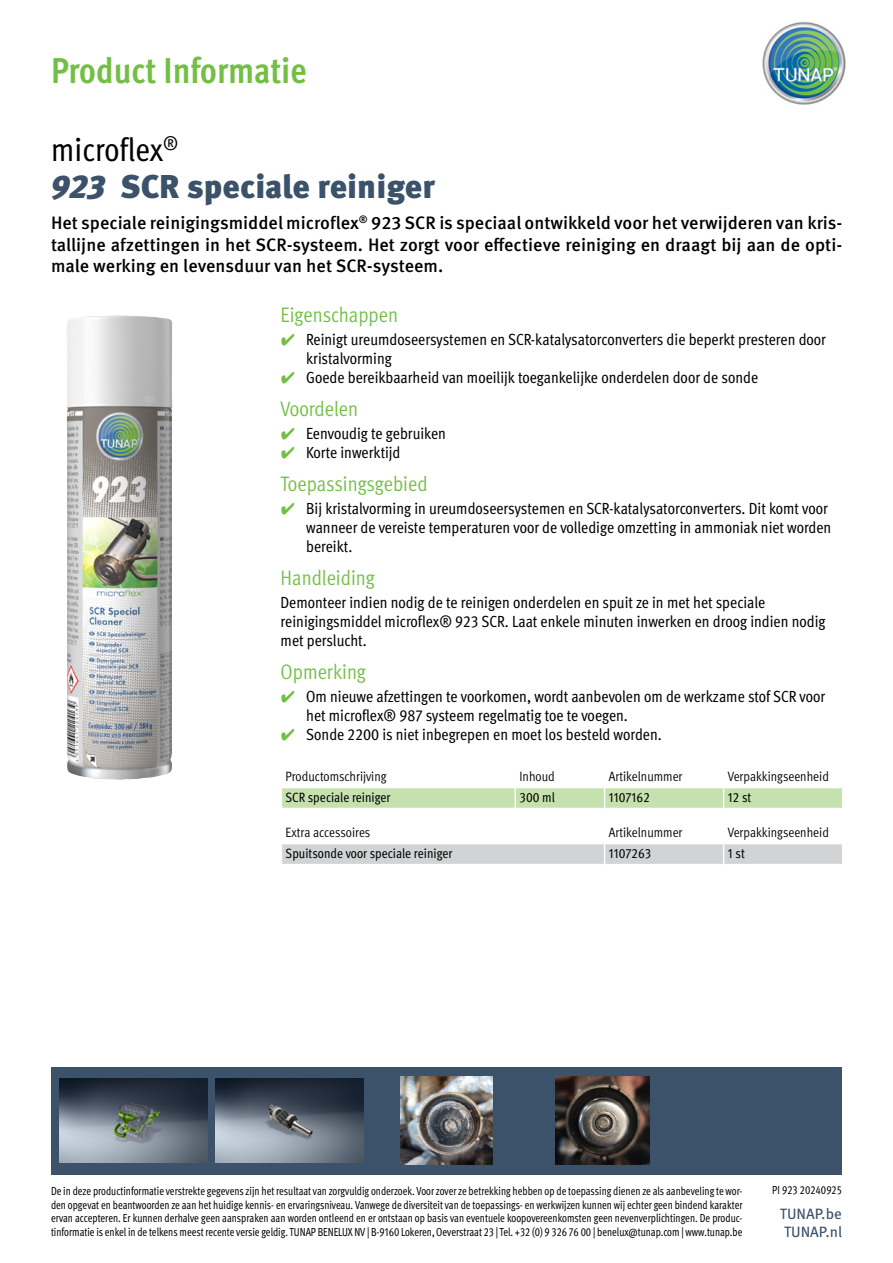
<style>
.page{position:relative;width:893px;height:1263px;background:#fff}
.page>*{position:absolute;margin:0;border:0;box-sizing:border-box;transform-origin:0 0}
.t1{font:700 condensed 36px "Meta Pro";color:#72bf44}
.t2{font:900 33px "Meta Pro";color:#3b526a}
.t3{font:condensed 33px "Meta Pro";color:#000}
.t4{font:condensed 21px "Meta Pro";color:#72bf44}
.t5{font:500 18px/21.6px "Meta Pro";color:#000;text-align:justify}
.t6{font:condensed 16.2px/19px "Meta Pro";color:#000}
.t7{font:15px/18px "Meta Pro";color:#3b526a}
.t8{font:condensed 13.5px "Meta Pro";color:#000}
.t9{font:condensed 13.5px "Meta Pro";color:#000}
.t10{font:condensed 11.7px/13.5px "Meta Pro";color:#000;text-align:justify;scale:.91 1}
.t11{font:condensed 11.7px "Meta Pro";color:#000;scale:.92 1}
.s1{font-style:italic}
.s2{font-family:"Wuerth Global";font-stretch:normal;color:#72bf44}
</style>
<div class="page">
<img style="left:762px;top:21px;width:84px;height:84px">
<div style="left:51px;top:1068px;width:790px;height:107px;background:#3b526a"></div>
<img style="left:59px;top:1079px;width:148px;height:83px">
<img style="left:216px;top:1079px;width:148px;height:83px">
<img style="left:400px;top:1076px;width:92px;height:89px">
<img style="left:555px;top:1076px;width:95px;height:89px">
<img style="left:66px;top:316px;width:107px;height:464px">
<svg style="left:281px;top:788px;width:562px;height:20px;background:#c7e2b1"></svg>
<div style="left:282px;top:844px;width:560px;height:20px;background:#d1d3d4"></div>
<h1 class="t1" style="left:51px;top:43px;width:257px">Product Informatie</h1>
<h2 class="t3" style="left:51px;top:125px;width:129px">microflex<sup>®</sup></h2>
<h2 class="t2" style="left:51px;top:161px;width:386px"><span class="s1">923</span> SCR speciale reiniger</h2>
<p class="t5" style="left:51px;top:211px;width:793px">Het speciale reinigingsmiddel microflex<sup>®</sup> 923 SCR is speciaal ontwikkeld voor het verwijderen van kris&shy;tallijne afzettingen in het SCR-systeem. Het zorgt voor effectieve reiniging en draagt bij aan de opti&shy;male werking en levensduur van het SCR-systeem.</p>
<p class="t4" style="left:281px;top:299px;width:119px">Eigenschappen</p>
<p class="t6" style="left:306px;top:329px;width:521px;text-indent:-26px"><span class="s2">✔</span> Reinigt ureumdoseersystemen en SCR-katalysatorconverters die beperkt presteren door kristalvorming</p>
<p class="t6" style="left:281px;top:367px;width:479px"><span class="s2">✔</span> Goede bereikbaarheid van moeilijk toegankelijke onderdelen door de sonde</p>
<p class="t4" style="left:281px;top:393px;width:79px">Voordelen</p>
<p class="t6" style="left:281px;top:423px;width:167px"><span class="s2">✔</span> Eenvoudig te gebruiken</p>
<p class="t6" style="left:281px;top:442px;width:121px"><span class="s2">✔</span> Korte inwerktijd</p>
<p class="t4" style="left:281px;top:468px;width:149px">Toepassingsgebied</p>
<p class="t6" style="left:306px;top:498px;width:527px;text-indent:-26px"><span class="s2">✔</span> Bij kristalvorming in ureumdoseersystemen en SCR-katalysatorconverters. Dit komt voor wanneer de vereiste temperaturen voor de volledige omzetting in ammoniak niet worden bereikt.</p>
<p class="t4" style="left:281px;top:562px;width:96px">Handleiding</p>
<p class="t6" style="left:281px;top:592px;width:546px">Demonteer indien nodig de te reinigen onderdelen en spuit ze in met het speciale reinigingsmiddel microflex® 923 SCR. Laat enkele minuten inwerken en droog indien nodig met perslucht.</p>
<p class="t4" style="left:281px;top:656px;width:87px">Opmerking</p>
<p class="t6" style="left:306px;top:686px;width:521px;text-indent:-26px"><span class="s2">✔</span> Om nieuwe afzettingen te voorkomen, wordt aanbevolen om de werkzame stof SCR voor het microflex® 987 systeem regelmatig toe te voegen.</p>
<p class="t6" style="left:281px;top:724px;width:383px"><span class="s2">✔</span> Sonde 2200 is niet inbegrepen en moet los besteld worden.</p>
<p class="t8" style="left:286px;top:767px;width:102px">Productomschrijving</p>
<p class="t8" style="left:519px;top:767px;width:37px">Inhoud</p>
<p class="t8" style="left:609px;top:767px;width:75px">Artikelnummer</p>
<p class="t8" style="left:728px;top:767px;width:103px">Verpakkingseenheid</p>
<p class="t9" style="left:286px;top:787px;width:106px">SCR speciale reiniger</p>
<p class="t9" style="left:519px;top:787px;width:37px">300 ml</p>
<p class="t9" style="left:609px;top:787px;width:43px">1107162</p>
<p class="t9" style="left:728px;top:787px;width:25px">12 st</p>
<p class="t8" style="left:286px;top:823px;width:86px">Extra accessoires</p>
<p class="t8" style="left:609px;top:823px;width:75px">Artikelnummer</p>
<p class="t8" style="left:728px;top:823px;width:103px">Verpakkingseenheid</p>
<p class="t9" style="left:286px;top:843px;width:168px">Spuitsonde voor speciale reiniger</p>
<p class="t9" style="left:609px;top:843px;width:44px">1107263</p>
<p class="t9" style="left:728px;top:843px;width:18px">1 st</p>
<p class="t10" style="left:51px;top:1184px;width:761px">De in deze productinformatie verstrekte gegevens zijn het resultaat van zorgvuldig onderzoek. Voor zover ze betrekking hebben op de toepassing dienen ze als aanbeveling te wor&shy;den opgevat en beantwoorden ze aan het huidige kennis- en ervaringsniveau. Vanwege de diversiteit van de toepassings- en werkwijzen kunnen wij echter geen bindend karakter ervan accepteren. Er kunnen derhalve geen aanspraken aan worden ontleend en er ontstaan op basis van eventuele koopovereenkomsten geen nevenverplichtingen. De produc&shy;tinformatie is enkel in de telkens meest recente versie geldig. TUNAP BENELUX NV | B-9160 Lokeren, Oeverstraat 23 | Tel. +32 (0) 9 326 76 00 | benelux@tunap.com | www.tunap.be</p>
<p class="t11" style="left:772px;top:1181px;width:77px">PI 923 20240925</p>
<p class="t7" style="left:780px;top:1203px;width:64px">TUNAP.be<br>TUNAP.nl</p>
</div>
